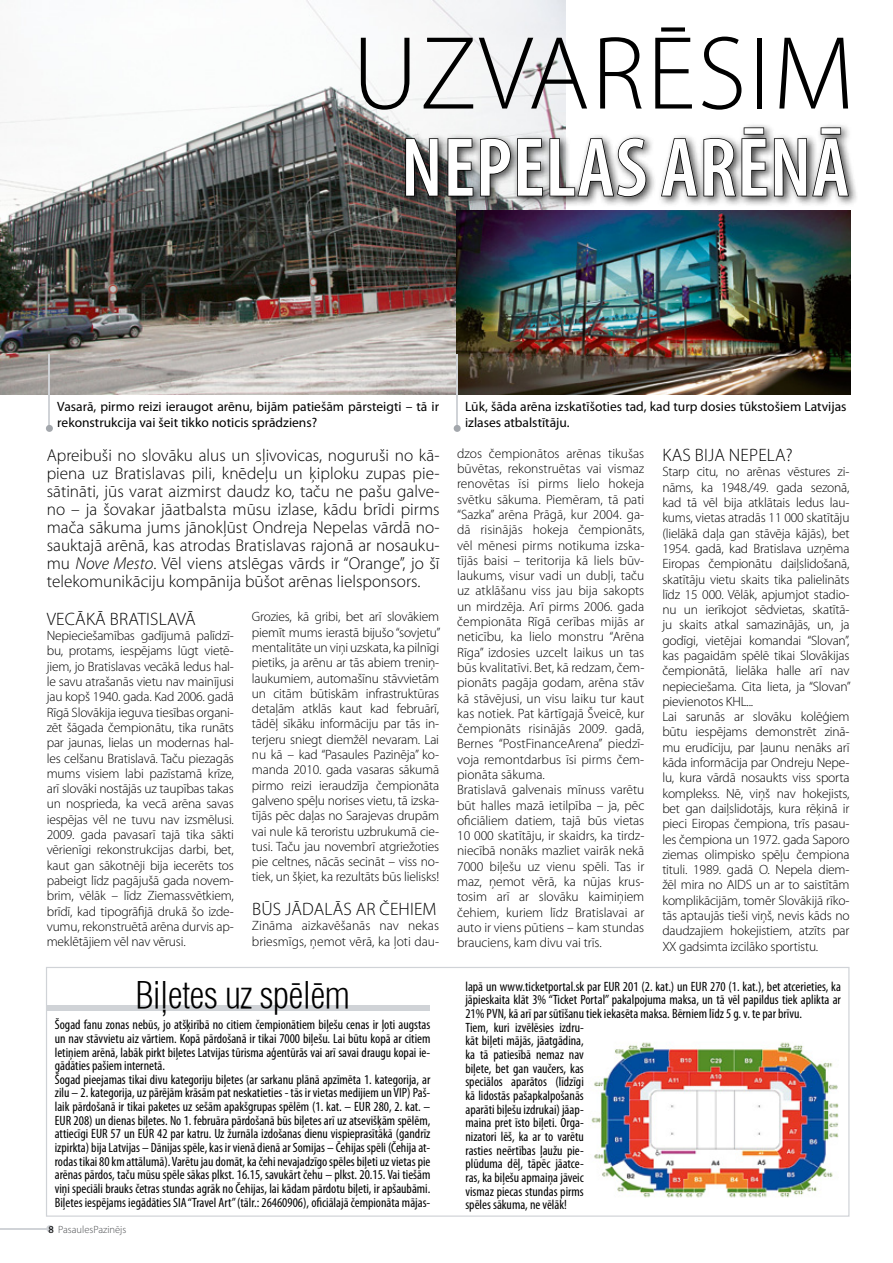
<style>
.page{position:relative;width:893px;height:1263px;background:#fff}
.page>*{position:absolute;margin:0;border:0;box-sizing:border-box;transform-origin:0 0}
.t1{font:300 105px "Myriad Pro";color:#000}
.t2{font:600 condensed 84px "Myriad Pro";letter-spacing:.01em;color:#fff}
.t3{font:300 condensed 36px "Swiss 721 TL";letter-spacing:-.02em;color:#000}
.t4{font:300 18px "Myriad Pro";letter-spacing:.01em;color:#000}
.t5{font:300 17.25px/18px "Myriad Pro";color:#000;text-align:justify}
.t6{font:300 13.5px/15.3px "Myriad Pro";letter-spacing:-.01em;color:#000}
.t7{font:condensed 13.5px/13.6px "Myriad Pro";color:#000}
.t8{font:13.5px/15.8px "Myriad Pro";color:#000}
.t9{font:300 10.5px "Myriad Pro";color:#4b4d50}
.s1{font-style:italic}
.s2{font-weight:400;color:#000}
</style>
<div class="page">
<hr style="left:0;top:1228px;width:50px;height:1px;background:#d0d3d7">
<div style="left:46px;top:1225px;width:7px;height:7px;background:#d0d3d7;border-radius:50%"></div>
<img style="left:0;top:0;width:566px;height:394px">
<img style="left:457px;top:210px;width:393px;height:184px">
<hr style="left:49px;top:354px;width:1px;height:75px;background:#d0d3d7">
<div style="left:46px;top:425px;width:7px;height:7px;background:#a3a7ac;border-radius:50%"></div>
<hr style="left:457px;top:354px;width:1px;height:75px;background:#d0d3d7">
<div style="left:454px;top:425px;width:7px;height:7px;background:#a3a7ac;border-radius:50%"></div>
<div style="left:46px;top:967px;width:803px;height:250px;border:1px solid #d0d3d7"></div>
<div style="left:47px;top:1005px;width:383px;height:5px;background:#d0d3d7"></div>
<img style="left:591px;top:1042px;width:248px;height:156px">
<div style="left:400px;top:122px;width:459px;height:86px;background:#000;opacity:.75"></div>
<svg style="left:405px;top:138px;width:34px;height:59px"></svg>
<svg style="left:447px;top:137px;width:200px;height:61px"></svg>
<svg style="left:660px;top:127px;width:190px;height:70px"></svg>
<h1 class="t1" style="left:352px;top:10px;width:396px">Uzvarēsim</h1>
<h2 class="t2" style="left:401px;top:116px;width:450px">NEPELAS ARĒNĀ</h2>
<p class="t8" style="left:57px;top:399px;width:383px">Vasarā, pirmo reizi ieraugot arēnu, bijām patiešām pārsteigti – tā ir rekonstrukcija vai šeit tikko noticis sprādziens?</p>
<p class="t8" style="left:465px;top:399px;width:383px">Lūk, šāda arēna izskatīšoties tad, kad turp dosies tūkstošiem Latvijas izlases atbalstītāju.</p>
<p class="t5" style="left:47px;top:446px;width:394px">Apreibuši no slovāku alus un sļivovicas, noguruši no kā&shy;piena uz Bratislavas pili, knēdeļu un ķiploku zupas pie&shy;sātināti, jūs varat aizmirst daudz ko, taču ne pašu galve&shy;no – ja šovakar jāatbalsta mūsu izlase, kādu brīdi pirms mača sākuma jums jānokļūst Ondreja Nepelas vārdā no&shy;sauktajā arēnā, kas atrodas Bratislavas rajonā ar nosauku&shy;mu <span class="s1">Nove Mesto</span>. Vēl viens atslēgas vārds ir “Orange”, jo šī telekomunikāciju kompānija būšot arēnas lielsponsors.</p>
<h3 class="t4" style="left:47px;top:608px;width:82px">Vecākā Bratislav</h3>
<h3 class="t4" style="left:185px;top:608px;width:12px">ā</h3>
<p class="t6" style="left:47px;top:628px;width:189px;text-align:justify">Nepieciešamības gadījumā palīdzī&shy;bu, protams, iespējams lūgt vietē&shy;jiem, jo Bratislavas vecākā ledus hal&shy;le savu atrašanās vietu nav mainījusi jau kopš 1940. gada. Kad 2006. gadā Rīgā Slovākija ieguva tiesības organi&shy;zēt šāgada čempionātu, tika runāts par jaunas, lielas un modernas hal&shy;les celšanu Bratislavā. Taču piezagās mums visiem labi pazīstamā krīze, arī slovāki nostājās uz taupības takas un nosprieda, ka vecā arēna savas iespējas vēl ne tuvu nav izsmēlusi.<br>2009. gada pavasarī tajā tika sākti vērienīgi rekonstrukcijas darbi, bet, kaut gan sākotnēji bija iecerēts tos pabeigt līdz pagājušā gada novem&shy;brim, vēlāk – līdz Ziemassvētkiem, brīdī, kad tipogrāfijā drukā šo izde&shy;vumu, rekonstruētā arēna durvis ap&shy;meklētājiem vēl nav vērusi.</p>
<p class="t6" style="left:252px;top:609px;width:190px;text-align:justify">Grozies, kā gribi, bet arī slovākiem piemīt mums ierastā bijušo “sovjetu” mentalitāte un viņi uzskata, ka pilnīgi pietiks, ja arēnu ar tās abiem treniņ&shy;laukumiem, automašīnu stāvvietām un citām būtiskām infrastruktūras detaļām atklās kaut kad februārī, tādēļ sīkāku informāciju par tās in&shy;terjeru sniegt diemžēl nevaram. Lai nu kā – kad “Pasaules Pazinēja” ko&shy;manda 2010. gada vasaras sākumā pirmo reizi ieraudzīja čempionāta galveno spēļu norises vietu, tā izska&shy;tījās pēc daļas no Sarajevas drupām vai nule kā teroristu uzbrukumā cie&shy;tusi. Taču jau novembrī atgriežoties pie celtnes, nācās secināt – viss no&shy;tiek, un šķiet, ka rezultāts būs lielisks!</p>
<h3 class="t4" style="left:252px;top:898px;width:148px">Būs jādalās ar čehiem</h3>
<p class="t6" style="left:252px;top:918px;width:189px">Zināma aizkavēšanās nav nekas briesmīgs, ņemot vērā, ka ļoti dau-</p>
<h3 class="t3" style="left:135px;top:973px;width:216px">Biļetes uz spēlēm</h3>
<p class="t7" style="left:55px;top:1018px;width:377px">Šogad fanu zonas nebūs, jo atšķirībā no citiem čempionātiem biļešu cenas ir ļoti augstas un nav stāvvietu aiz vārtiem. Kopā pārdošanā ir tikai 7000 biļešu. Lai būtu kopā ar citiem letiņiem arēnā, labāk pirkt biļetes Latvijas tūrisma aģentūrās vai arī savai draugu kopai ie&shy;gādāties pašiem internetā.<br>Šogad pieejamas tikai divu kategoriju biļetes (ar sarkanu plānā apzīmēta 1. kategorija, ar zilu – 2. kategorija, uz pārējām krāsām pat neskatieties - tās ir vietas medijiem un VIP) Paš&shy;laik pārdošanā ir tikai paketes uz sešām apakšgrupas spēlēm (1. kat. – EU R 280, 2. kat. – EU R 208) un dienas biļetes. No 1. februāra pārdošanā būs biļetes arī uz atsevišķām spēlēm, attiecīgi EU R 57 un EU R 42 par katru. Uz žurnāla izdošanas dienu vispieprasītākā (gandrīz izpirkta) bija Latvijas – Dānijas spēle, kas ir vienā dienā ar Somijas – Čehijas spēli (Čehija at&shy;rodas tikai 80 km attālumā). Varētu jau domāt, ka čehi nevajadzīgo spēles biļeti uz vietas pie arēnas pārdos, taču mūsu spēle sākas plkst. 16.15, savukārt čehu – plkst. 20.15. Vai tiešām viņi speciāli brauks četras stundas agrāk no Čehijas, lai kādam pārdotu biļeti, ir apšaubāmi.<br>Biļetes iespējams iegādāties SIA “Travel Art” (tālr.: 26460906), oficiālajā čempionāta mājas-</p>
<p class="t9" style="left:48px;top:1223px;width:80px"><span class="s2">8</span> PasaulesPazinējs</p>
<p class="t6" style="left:457px;top:445px;width:189px">dzos čempionātos arēnas tikušas būvētas, rekonstruētas vai vismaz renovētas īsi pirms lielo hokeja svētku sākuma. Piemēram, tā pati “Sazka” arēna Prāgā, kur 2004. ga&shy;dā risinājās hokeja čempionāts, vēl mēnesi pirms notikuma izska&shy;tījās baisi – teritorija kā liels būv&shy;laukums, visur vadi un dubļi, taču uz atklāšanu viss jau bija sakopts un mirdzēja. Arī pirms 2006. gada čempionāta Rīgā cerības mijās ar neticību, ka lielo monstru “Arēna Rīga” izdosies uzcelt laikus un tas būs kvalitatīvi. Bet, kā redzam, čem&shy;pionāts pagāja godam, arēna stāv kā stāvējusi, un visu laiku tur kaut kas notiek. Pat kārtīgajā Šveicē, kur čempionāts risinājās 2009. gadā, Bernes “PostFinanceArena” piedzī&shy;voja remontdarbus īsi pirms čem&shy;pionāta sākuma.<br>Bratislavā galvenais mīnuss varētu būt halles mazā ietilpība – ja, pēc oficiāliem datiem, tajā būs vietas 10 000 skatītāju, ir skaidrs, ka tirdz&shy;niecībā nonāks mazliet vairāk nekā 7000 biļešu uz vienu spēli. Tas ir maz, ņemot vērā, ka nūjas krus&shy;tosim arī ar slovāku kaimiņiem čehiem, kuriem līdz Bratislavai ar auto ir viens pūtiens – kam stundas brauciens, kam divu vai trīs.</p>
<h3 class="t4" style="left:662px;top:444px;width:41px">Kas bija</h3>
<h3 class="t4" style="left:729px;top:444px;width:22px">Nepela</h3>
<h3 class="t4" style="left:786px;top:444px;width:8px">?</h3>
<p class="t6" style="left:662px;top:464px;width:190px">Starp citu, no arēnas vēstures zi&shy;nāms, ka 1948./49. gada sezonā, kad tā vēl bija atklātais ledus lau&shy;kums, vietas atradās 11 000 skatītāju (lielākā daļa gan stāvēja kājās), bet 1954. gadā, kad Bratislava uzņēma Eiropas čempionātu daiļslidošanā, skatītāju vietu skaits tika palielināts līdz 15 000. Vēlāk, apjumjot stadio&shy;nu un ierīkojot sēdvietas, skatītā&shy;ju skaits atkal samazinājās, un, ja godīgi, vietējai komandai “Slovan”, kas pagaidām spēlē tikai Slovākijas čempionātā, lielāka halle arī nav nepieciešama. Cita lieta, ja “Slovan” pievienotos KHL...<br>Lai sarunās ar slovāku kolēģiem būtu iespējams demonstrēt zinā&shy;mu erudīciju, par ļaunu nenāks arī kāda informācija par Ondreju Nepe&shy;lu, kura vārdā nosaukts viss sporta komplekss. Nē, viņš nav hokejists, bet gan daiļslidotājs, kura rēķinā ir pieci Eiropas čempiona, trīs pasau&shy;les čempiona un 1972. gada Saporo ziemas olimpisko spēļu čempiona tituli. 1989. gadā O. Nepela diem&shy;žēl mira no AIDS un ar to saistītām komplikācijām, tomēr Slovākijā rīko&shy;tās aptaujās tieši viņš, nevis kāds no daudzajiem hokejistiem, atzīts par XX gadsimta izcilāko sportistu.</p>
<p class="t7" style="left:465px;top:979px;width:377px">lapā un www.ticketportal.sk par EU R 201 (2. kat.) un EU R 270 (1. kat.), bet atcerieties, ka jāpieskaita klāt 3% “Ticket Portal” pakalpojuma maksa, un tā vēl papildus tiek aplikta ar 21% PVN, kā arī par sūtīšanu tiek iekasēta maksa. Bērniem līdz 5 g. v. te par brīvu.<br>Tiem, kuri izvēlēsies izdru-<br>kāt biļeti mājās, jāatgādina,<br>ka tā patiesībā nemaz nav<br>biļete, bet gan vaučers, kas<br>speciālos aparātos (līdzīgi<br>kā lidostās pašapkalpošanās<br>aparāti biļešu izdrukai) jāap-<br>maina pret īsto biļeti. Orga-<br>nizatori lēš, ka ar to varētu<br>rasties neērtības ļaužu pie-<br>plūduma dēļ, tāpēc jāatce-<br>ras, ka biļešu apmaiņa jāveic<br>vismaz piecas stundas pirms<br>spēles sākuma, ne vēlāk!</p>
</div>
